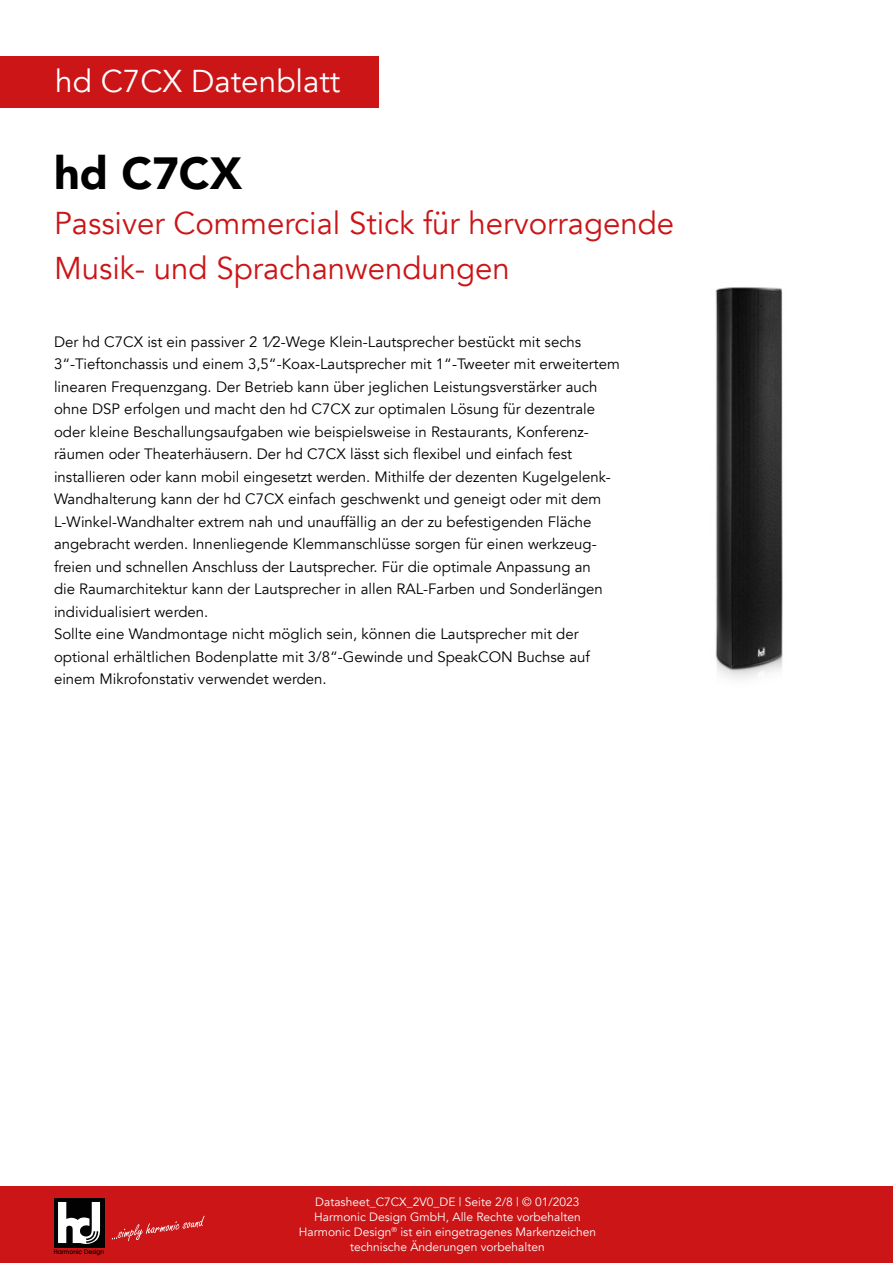
<style>
.page{position:relative;width:893px;height:1263px;background:#fff}
.page>*{position:absolute;margin:0;border:0;box-sizing:border-box;transform-origin:0 0}
.t1{font:900 45px "Avenir";color:#000}
.t2{font:31.5px/45px "Avenir";color:#cb1517}
.t3{font:31.5px "Avenir";color:#fff}
.t4{font:15px/22.5px "Avenir";color:#000}
.t5{font:12px/15px "Avenir";color:#fff;text-align:center}
.t6{font:500 6.45px "Avant Garde IT Cby BT";color:#000}
</style>
<div class="page">
<div style="left:0;top:1186px;width:893px;height:77px;background:#cb1517"></div>
<div style="left:54px;top:1198px;width:50px;height:49px;background:#020203"></div>
<svg style="left:58px;top:1202px;width:42px;height:42px"></svg>
<svg style="left:112px;top:1216px;width:93px;height:25px"></svg>
<div style="left:0;top:57px;width:378px;height:51px;background:#cb1517"></div>
<img style="left:715px;top:287px;width:68px;height:392px">
<h2 class="t3" style="left:55px;top:62px;width:287px">hd C7CX Datenblatt</h2>
<h1 class="t1" style="left:54px;top:135px;width:190px">hd C7CX</h1>
<h2 class="t2" style="left:54px;top:201px;width:622px">Passiver Commercial Stick für hervorragende<br>Musik- und Sprachanwendungen</h2>
<p class="t4" style="left:54px;top:330px;width:567px">Der hd C7CX ist ein passiver 2 1⁄2-Wege Klein-Lautsprecher bestückt mit sechs 3“-Tieftonchassis und einem 3,5“-Koax-Lautsprecher mit 1“-Tweeter mit erweitertem linearen Frequenzgang. Der Betrieb kann über jeglichen Leistungsverstärker auch ohne DSP erfolgen und macht den hd C7CX zur optimalen Lösung für dezentrale oder kleine Beschallungsaufgaben wie beispielsweise in Restaurants, Konferenz&shy;räumen oder Theaterhäusern. Der hd C7CX lässt sich flexibel und einfach fest installieren oder kann mobil eingesetzt werden. Mithilfe der dezenten Kugelgelenk-Wandhalterung kann der hd C7CX einfach geschwenkt und geneigt oder mit dem L-Winkel-Wandhalter extrem nah und unauffällig an der zu befestigenden Fläche angebracht werden. Innenliegende Klemmanschlüsse sorgen für einen werkzeug&shy;freien und schnellen Anschluss der Lautsprecher. Für die optimale Anpassung an<br>die Raumarchitektur kann der Lautsprecher in allen RAL-Farben und Sonderlängen individualisiert werden.<br>Sollte eine Wandmontage nicht möglich sein, können die Lautsprecher mit der optional erhältlichen Bodenplatte mit 3/8“-Gewinde und SpeakCON Buchse auf einem Mikrofonstativ verwendet werden.</p>
<p class="t6" style="left:54px;top:1248px;width:52px">Harmonic Design</p>
<p class="t5" style="left:299px;top:1194px;width:299px">Datasheet_C7CX_2V0_DE | Seite 2/8 | © 01/2023<br>Harmonic Design GmbH, Alle Rechte vorbehalten Harmonic Design<sup>®</sup> ist ein eingetragenes Markenzeichen technische Änderungen vorbehalten</p>
</div>
